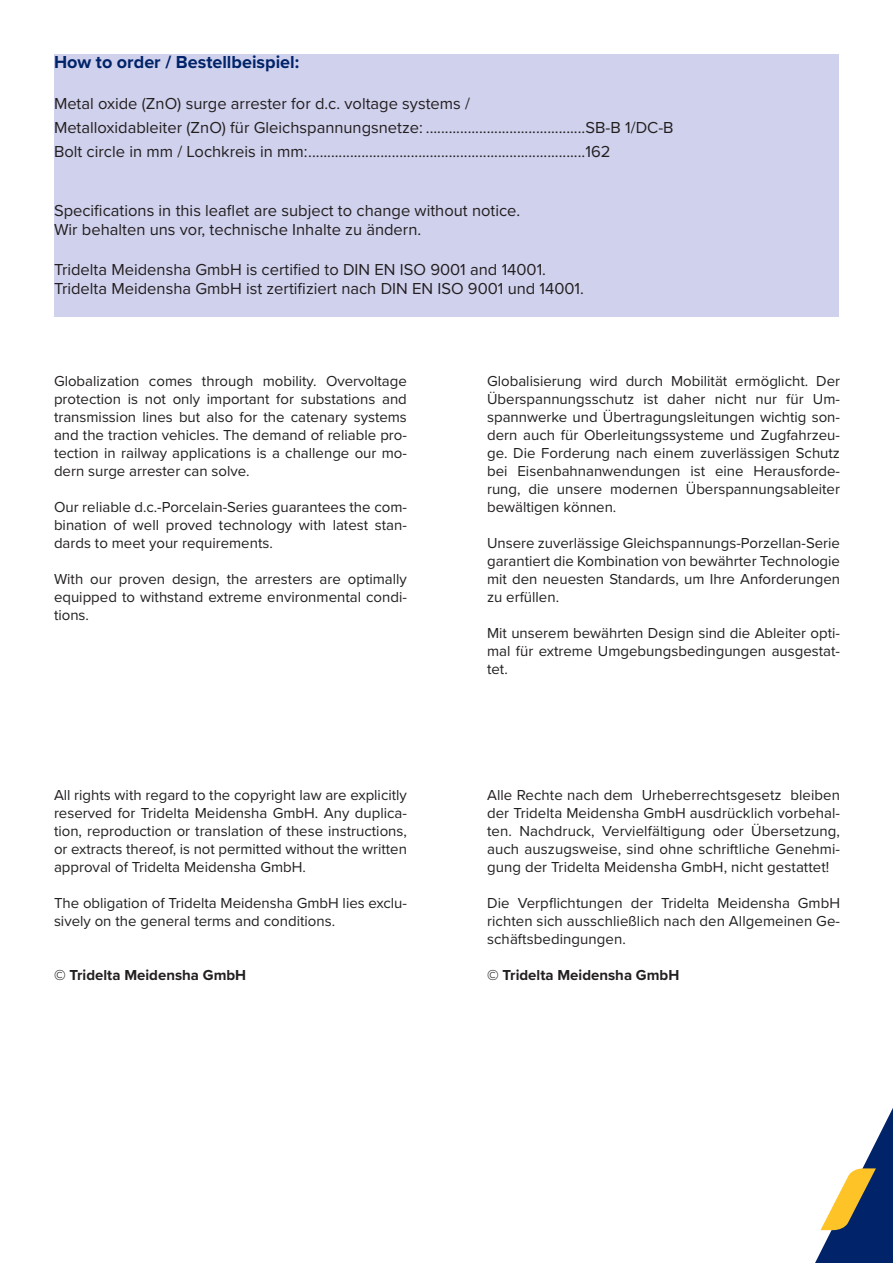
<style>
.page{position:relative;width:893px;height:1263px;background:#fff}
.page>*{position:absolute;margin:0;border:0;box-sizing:border-box;transform-origin:0 0}
.t1{font:700 18px "Proxima Nova";color:#002369}
.Bestellbeispiel{font:16.5px "Proxima Nova";color:#231f20}
.Text{font:15px/18px "Proxima Nova";color:#231f20;text-align:justify}
.Text-2{font:700 15px "Proxima Nova";color:#231f20}
</style>
<div class="page">
<svg style="left:815px;top:1108px;width:78px;height:155px"></svg>
<div style="left:54px;top:54px;width:785px;height:263px;background:#d0d1ed"></div>
<p class="t1" style="left:54px;top:49px;width:247px">How to order / Bestellbeispiel:</p>
<p class="Bestellbeispiel" style="left:54px;top:92px;width:417px">Metal oxide (ZnO) surge arrester for d.c. voltage systems /</p>
<p class="Bestellbeispiel" style="left:54px;top:116px;width:621px">Metalloxidableiter (ZnO) für Gleichspannungsnetze: ..........................................SB-B 1/DC-B</p>
<p class="Bestellbeispiel" style="left:54px;top:140px;width:558px">Bolt circle in mm / Lochkreis in mm:.........................................................................162</p>
<p class="Bestellbeispiel" style="left:54px;top:198px;width:468px">Specifications in this leaflet are subject to change without notice.</p>
<p class="Bestellbeispiel" style="left:54px;top:218px;width:369px">Wir behalten uns vor, technische Inhalte zu ändern.</p>
<p class="Bestellbeispiel" style="left:54px;top:257px;width:494px">Tridelta Meidensha GmbH is certified to DIN EN ISO 9001 and 14001.</p>
<p class="Bestellbeispiel" style="left:54px;top:277px;width:531px">Tridelta Meidensha GmbH ist zertifiziert nach DIN EN ISO 9001 und 14001.</p>
<p class="Text" style="left:54px;top:371px;width:354px">Globalization comes through mobility. Overvoltage protection is not only important for substations and transmission lines but also for the catenary systems and the traction vehicles. The demand of reliable pro&shy;tection in railway applications is a challenge our mo&shy;dern surge arrester can solve.</p>
<p class="Text" style="left:54px;top:497px;width:354px">Our reliable d.c.-Porcelain-Series guarantees the com&shy;bination of well proved technology with latest stan&shy;dards to meet your requirements.</p>
<p class="Text" style="left:54px;top:569px;width:354px">With our proven design, the arresters are optimally equipped to withstand extreme environmental condi&shy;tions.</p>
<p class="Text" style="left:54px;top:785px;width:354px">All rights with regard to the copyright law are explicitly reserved for Tridelta Meidensha GmbH. Any duplica&shy;tion, reproduction or translation of these instructions, or extracts thereof, is not permitted without the written approval of Tridelta Meidensha GmbH.</p>
<p class="Text" style="left:54px;top:893px;width:354px">The obligation of Tridelta Meidensha GmbH lies exclu&shy;sively on the general terms and conditions.</p>
<p class="Text-2" style="left:54px;top:964px;width:194px">© Tridelta Meidensha GmbH</p>
<p class="Text" style="left:487px;top:371px;width:354px">Globalisierung wird durch Mobilität ermöglicht. Der Überspannungsschutz ist daher nicht nur für Um&shy;spannwerke und Übertragungsleitungen wichtig son&shy;dern auch für Oberleitungssysteme und Zugfahrzeu&shy;ge. Die Forderung nach einem zuverlässigen Schutz bei Eisenbahnanwendungen ist eine Herausforde&shy;rung, die unsere modernen Überspannungsableiter bewältigen können.</p>
<p class="Text" style="left:487px;top:533px;width:354px">Unsere zuverlässige Gleichspannungs-Porzellan-Serie garantiert die Kombination von bewährter Technologie mit den neuesten Standards, um Ihre Anforderungen zu erfüllen.</p>
<p class="Text" style="left:487px;top:623px;width:354px">Mit unserem bewährten Design sind die Ableiter opti&shy;mal für extreme Umgebungsbedingungen ausgestat&shy;tet.</p>
<p class="Text" style="left:487px;top:785px;width:354px">Alle Rechte nach dem Urheberrechtsgesetz bleiben der Tridelta Meidensha GmbH ausdrücklich vorbehal&shy;ten. Nachdruck, Vervielfältigung oder Übersetzung, auch auszugsweise, sind ohne schriftliche Genehmi&shy;gung der Tridelta Meidensha GmbH, nicht gestattet!</p>
<p class="Text" style="left:487px;top:893px;width:354px">Die Verpflichtungen der Tridelta Meidensha GmbH richten sich ausschließlich nach den Allgemeinen Ge&shy;schäftsbedingungen.</p>
<p class="Text-2" style="left:487px;top:964px;width:194px">© Tridelta Meidensha GmbH</p>
</div>
